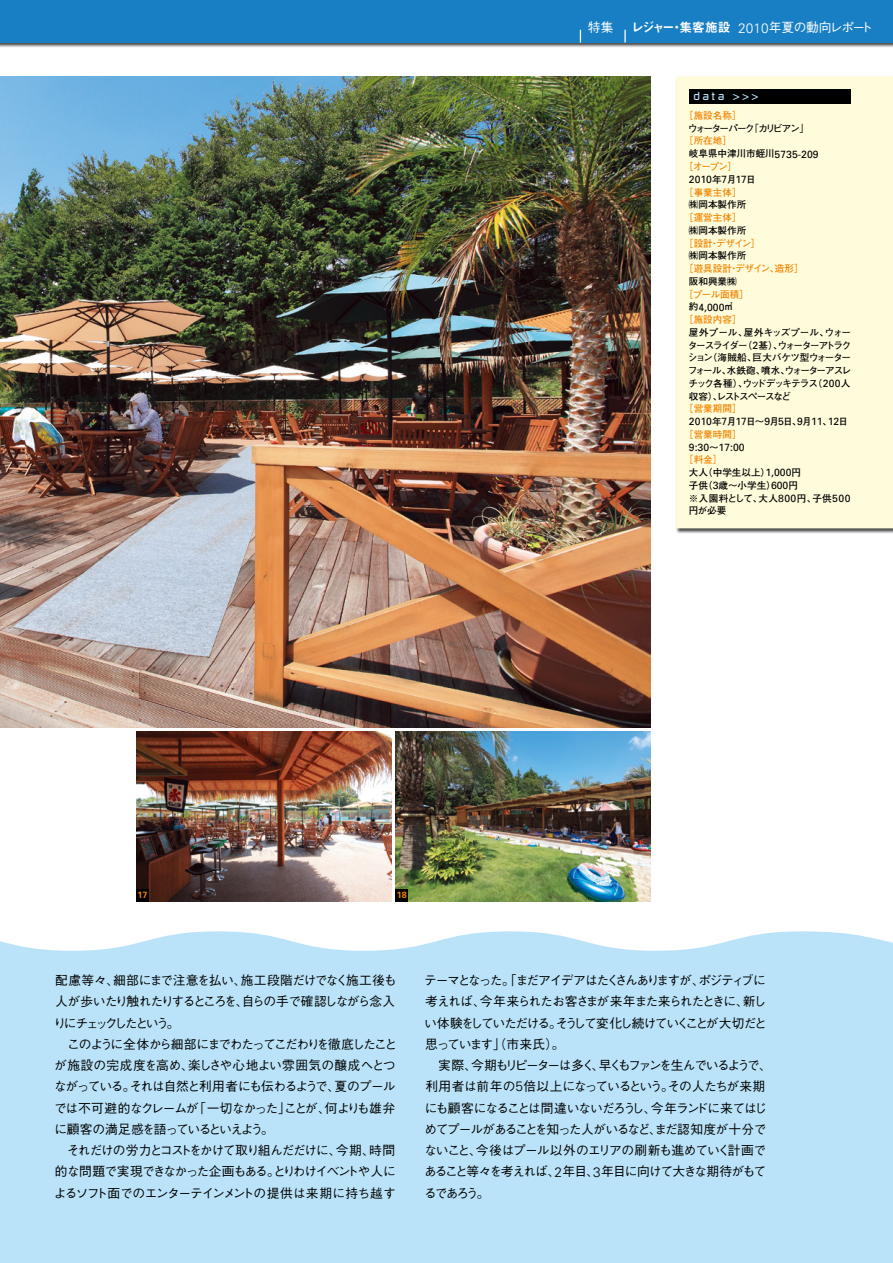
<style>
.page{position:relative;width:893px;height:1263px;background:#fff}
.page>*{position:absolute;margin:0;border:0;box-sizing:border-box;transform-origin:0 0}
.t1{font:500 12.75px/21.3px "Gothic BBB Pro";letter-spacing:-.1em;color:#000}
.t2{font:12.75px "Midashi Go Pro MB31";letter-spacing:-.07em;color:#fff}
.t3{font:500 12.75px "Gothic BBB Pro";color:#fff}
.t4{font:11.7px "Russell Square";color:#bae3f9}
.t5{font:10.5px "Univers";color:#000}
.t6{font:700 9.6px "Futo Go B101 Pro";color:#f08300}
.t7{font:700 9.6px/12.8px "Futo Go B101 Pro";color:#000}
.t8{font:700 9.6px "Futo Go B101 Pro";letter-spacing:-.07em;color:#000}
.t9{font:700 9.6px "Futo Go B101 Pro";letter-spacing:-.135em;color:#000}
.t10{font:700 9.6px "Futo Go B101 Pro";letter-spacing:-.125em;color:#000}
.t11{font:700 9.6px "Futo Go B101 Pro";letter-spacing:-.15em;color:#000}
.t12{font:700 9.6px "Futo Go B101 Pro";letter-spacing:-.045em;color:#000}
.t13{font:700 9.6px "Futo Go B101 Pro";letter-spacing:-.005em;color:#000}
.t14{font:700 9.6px "Futo Go B101 Pro";letter-spacing:-.155em;color:#000}
.t15{font:700 9.6px "Futo Go B101 Pro";letter-spacing:-.13em;color:#000}
.t16{font:700 9.15px "Univers";color:#f08300}
.s1{font-family:"Univers";font-weight:300;font-size:13.65px}
.s2{font-family:"Gothic BBB Pro";font-weight:500}
.s3{font-family:"Univers";font-weight:400;font-size:10.5px}
.s4{font-family:"Futo Go B101 Pro";font-weight:700;font-size:9.6px}
.s5{color:#f08300}
</style>
<div class="page">
<div style="left:0;top:1027px;width:893px;height:236px;background:#bae3f9"></div>
<svg style="left:0;top:931px;width:893px;height:96px;background:#c1e5f9"></svg>
<div style="left:0;top:0;width:893px;height:48px;background:#000;opacity:.7"></div>
<div style="left:0;top:0;width:893px;height:43px;background:#187fc4"></div>
<div style="left:676px;top:77px;width:217px;height:451px;background:#fffcdb"></div>
<div style="left:689px;top:89px;width:161px;height:15px;background:#000"></div>
<img style="left:0;top:77px;width:651px;height:650px">
<img style="left:136px;top:731px;width:255px;height:170px">
<img style="left:395px;top:731px;width:256px;height:170px">
<svg style="left:624px;top:30px;width:2px;height:13px"></svg>
<svg style="left:580px;top:30px;width:1px;height:13px"></svg>
<div style="left:136px;top:889px;width:13px;height:12px;background:#000"></div>
<div style="left:395px;top:889px;width:13px;height:12px;background:#000"></div>
<p class="t3" style="left:588px;top:17px;width:27px">特集</p>
<p class="t2" style="left:631px;top:17px;width:243px">レジャー・集客施設 <span class="s1">2010</span><span class="s2">年夏の動向レポート</span></p>
<p class="t4" style="left:693px;top:89px;width:66px">data &gt;&gt;&gt;</p>
<p class="t16" style="left:137px;top:889px;width:12px">17</p>
<p class="t16" style="left:397px;top:889px;width:12px">18</p>
<p class="t6" style="left:684px;top:108px;width:59px">［施設名称］</p>
<p class="t14" style="left:688px;top:120px;width:122px">ウォーターパーク「カリビアン」</p>
<p class="t6" style="left:684px;top:133px;width:50px">［所在地］</p>
<p class="t7" style="left:689px;top:146px;width:131px">岐阜県中津川市蛭川<span class="s3">5735-209</span></p>
<p class="t6" style="left:684px;top:159px;width:55px">［オープン］</p>
<p class="t5" style="left:689px;top:173px;width:68px">2010<span class="s4">年</span>7<span class="s4">月</span>17<span class="s4">日</span></p>
<p class="t6" style="left:684px;top:184px;width:59px">［事業主体］</p>
<p class="t8" style="left:689px;top:197px;width:59px">㈱岡本製作所</p>
<p class="t6" style="left:684px;top:210px;width:59px">［運営主体］</p>
<p class="t8" style="left:689px;top:222px;width:59px">㈱岡本製作所</p>
<p class="t6" style="left:684px;top:235px;width:78px">［設計・デザイン］</p>
<p class="t8" style="left:689px;top:248px;width:59px">㈱岡本製作所</p>
<p class="t6" style="left:684px;top:261px;width:121px">［遊具設計・デザイン、造形］</p>
<p class="t8" style="left:689px;top:273px;width:49px">阪和興業㈱</p>
<p class="t6" style="left:684px;top:286px;width:67px">［プール面積］</p>
<p class="t5" style="left:689px;top:300px;width:46px"><span class="s4">約</span>4,000<span class="s4">㎡</span></p>
<p class="t6" style="left:684px;top:312px;width:59px">［施設内容］</p>
<p class="t13" style="left:689px;top:325px;width:164px">屋外プール、屋外キッズプール、ウォー</p>
<p class="t9" style="left:688px;top:337px;width:165px">タースライダー（<span class="s3">2</span>基）、ウォーターアトラク</p>
<p class="t12" style="left:688px;top:350px;width:164px">ション（海賊船、巨大バケツ型ウォーター</p>
<p class="t11" style="left:688px;top:363px;width:165px">フォール、水鉄砲、噴水、ウォーターアスレ</p>
<p class="t10" style="left:688px;top:376px;width:163px">チック各種）、ウッドデッキテラス（<span class="s3">200</span>人</p>
<p class="t15" style="left:689px;top:388px;width:104px">収容）、レストスペースなど</p>
<p class="t6" style="left:684px;top:401px;width:59px">［営業期間］</p>
<p class="t5" style="left:689px;top:415px;width:161px">2010<span class="s4">年</span>7<span class="s4">月</span>17<span class="s4">日～</span>9<span class="s4">月</span>5<span class="s4">日、</span>9<span class="s4">月</span>11<span class="s4">、</span>12<span class="s4">日</span></p>
<p class="t6" style="left:684px;top:427px;width:59px">［営業時間］</p>
<p class="t5" style="left:689px;top:441px;width:57px">9:30<span class="s4">～</span>17:00</p>
<p class="t7" style="left:689px;top:452px;width:163px;text-indent:-5px"><span class="s5">［料金］<br></span>大人（中学生以上）<span class="s3">1,000</span>円<br>子供（<span class="s3">3</span>歳～小学生）<span class="s3">600</span>円<br>※入園料として、大人<span class="s3">800</span>円、子供<span class="s3">500</span>円が必要</p>
<p class="t1" style="left:53px;top:968px;width:345px">配慮等々、細部にまで注意を払い、施工段階だけでなく施工後も人が歩いたり触れたりするところを、自らの手で確認しながら念入りにチェックしたという。<br>　このように全体から細部にまでわたってこだわりを徹底したことが施設の完成度を高め、楽しさや心地よい雰囲気の醸成へとつながっている。それは自然と利用者にも伝わるようで、夏のプールでは不可避的なクレームが「一切なかった」ことが、何よりも雄弁に顧客の満足感を語っているといえよう。<br>　それだけの労力とコストをかけて取り組んだだけに、今期、時間的な問題で実現できなかった企画もある。とりわけイベントや人によるソフト面でのエンターテインメントの提供は来期に持ち越す</p>
<p class="t1" style="left:424px;top:968px;width:349px">テーマとなった。「まだアイデアはたくさんありますが、ポジティブに考えれば、今年来られたお客さまが来年また来られたときに、新しい体験をしていただける。そうして変化し続けていくことが大切だと思っています」（市来氏）。<br>　実際、今期もリピーターは多く、早くもファンを生んでいるようで、利用者は前年の<span class="s1">5</span>倍以上になっているという。その人たちが来期にも顧客になることは間違いないだろうし、今年ランドに来てはじめてプールがあることを知った人がいるなど、まだ認知度が十分でないこと、今後はプール以外のエリアの刷新も進めていく計画であること等々を考えれば、<span class="s1">2</span>年目、<span class="s1">3</span>年目に向けて大きな期待がもてるであろう。</p>
</div>
